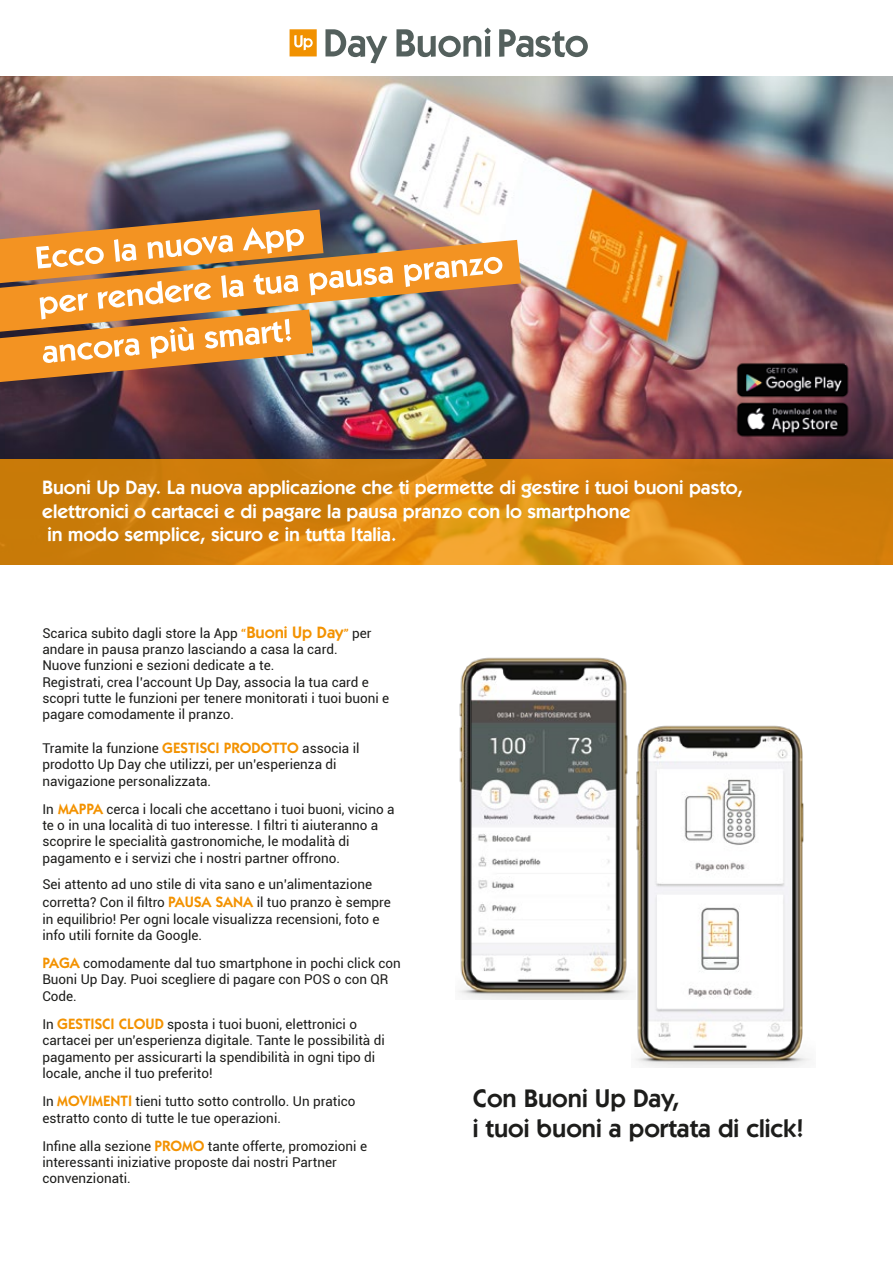
<style>
.page{position:relative;width:893px;height:1263px;background:#fff}
.page>*{position:absolute;margin:0;border:0;box-sizing:border-box;transform-origin:0 0}
.t1{font:600 25.5px/30.6px "ITC Kabel Std";color:#1d1d1b}
.t2{font:600 19.5px/23.4px "ITC Kabel Std";color:#fff}
.t3{font:13.5px/16.2px "Roboto";color:#1d1d1b}
.s1{font-family:"ITC Kabel Std";font-weight:600;color:#f39200}
.s2{font-family:"ITC Kabel Std";font-weight:600;font-size:16.5px;color:#f39200}
.s3{font-family:"ITC Kabel Std";font-weight:600;font-size:15px;color:#f39200}
</style>
<div class="page">
<svg style="left:290px;top:29px;width:27px;height:27px"></svg>
<svg style="left:325px;top:29px;width:62px;height:34px"></svg>
<svg style="left:396px;top:28px;width:95px;height:29px"></svg>
<svg style="left:499px;top:29px;width:89px;height:28px"></svg>
<img style="left:0;top:76px;width:893px;height:383px">
<svg style="left:0;top:459px;width:893px;height:106px;background:#d5830e"></svg>
<img style="left:732px;top:359px;width:122px;height:81px">
<img style="left:458px;top:657px;width:173px;height:343px">
<img style="left:631px;top:725px;width:180px;height:342px">
<img style="left:393px;top:240px;width:128px;height:92px">
<svg style="left:404px;top:256px;width:99px;height:31px"></svg>
<img style="left:0;top:210px;width:393px;height:172px">
<h2 class="t2" style="left:42px;top:476px;width:702px">Buoni Up Day. La nuova applicazione che ti permette di gestire i tuoi buoni pasto, elettronici o cartacei e di pagare la pausa pranzo con lo smartphone<br>in modo semplice, sicuro e in tutta Italia.</h2>
<p class="t3" style="left:42px;top:624px;width:348px">Scarica subito dagli store la App <span class="s1">“</span><span class="s2">Buoni Up Day</span><span class="s1">”</span> per andare in pausa pranzo lasciando a casa la card.<br>Nuove funzioni e sezioni dedicate a te.<br>Registrati, crea l’account Up Day, associa la tua card e scopri tutte le funzioni per tenere monitorati i tuoi buoni e pagare comodamente il pranzo.</p>
<p class="t3" style="left:42px;top:740px;width:319px">Tramite la funzione <span class="s3">GESTISCI PRODOTTO</span> associa il prodotto Up Day che utilizzi, per un’esperienza di navigazione personalizzata.</p>
<p class="t3" style="left:42px;top:801px;width:354px">In <span class="s3">MAPPA</span> cerca i locali che accettano i tuoi buoni, vicino a te o in una località di tuo interesse. I filtri ti aiuteranno a scoprire le specialità gastronomiche, le modalità di pagamento e i servizi che i nostri partner offrono.</p>
<p class="t3" style="left:42px;top:875px;width:350px;line-height:18px">Sei attento ad uno stile di vita sano e un’alimentazione corretta? Con il filtro <span class="s3">PAUSA SANA</span> il tuo pranzo è sempre</p>
<p class="t3" style="left:42px;top:910px;width:339px">in equilibrio! Per ogni locale visualizza recensioni, foto e info utili fornite da Google.</p>
<p class="t3" style="left:42px;top:955px;width:360px"><span class="s3">PAGA</span> comodamente dal tuo smartphone in pochi click con<br>Buoni Up Day. Puoi scegliere di pagare con POS o con QR<br>Code.</p>
<p class="t3" style="left:42px;top:1016px;width:344px">In <span class="s3">GESTISCI CLOUD</span> sposta i tuoi buoni, elettronici o cartacei per un’esperienza digitale. Tante le possibilità di pagamento per assicurarti la spendibilità in ogni tipo di locale, anche il tuo preferito!</p>
<p class="t3" style="left:42px;top:1093px;width:315px">In <span class="s3">MOVIMENTI</span> tieni tutto sotto controllo. Un pratico estratto conto di tutte le tue operazioni.</p>
<p class="t3" style="left:42px;top:1137px;width:326px">Infine alla sezione <span class="s3">PROMO</span> tante offerte, promozioni e interessanti iniziative proposte dai nostri Partner convenzionati.</p>
<h1 class="t1" style="left:473px;top:1083px;width:333px">Con Buoni Up Day,<br>i tuoi buoni a portata di click!</h1>
</div>
